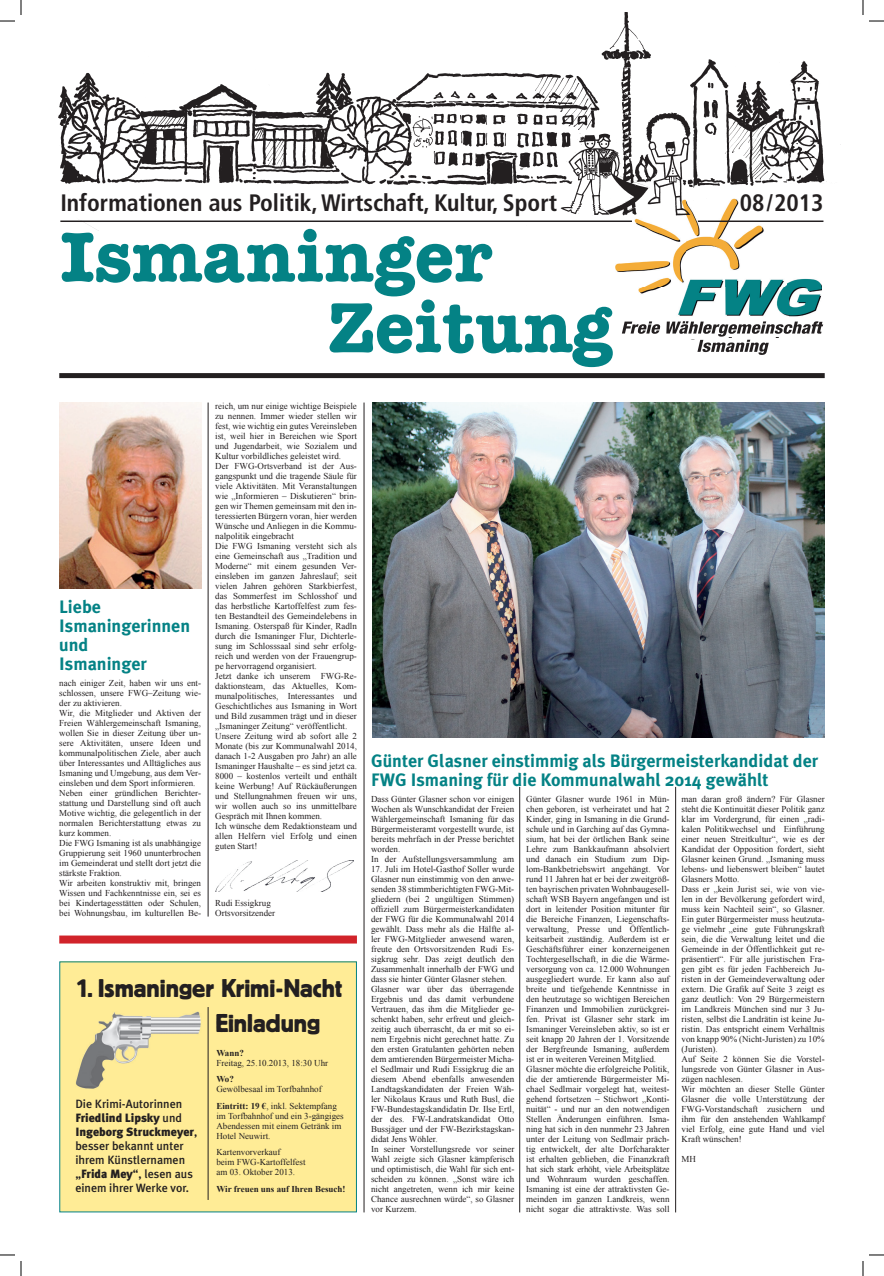
<style>
.page{position:relative;width:884px;height:1276px;background:#fff}
.page>*{position:absolute;margin:0;border:0;box-sizing:border-box;transform-origin:0 0}
.t1{font:700 72.8px/70.6px "American Typewriter";color:#048285}
.t2{font:25.5px/34.6px "Block Berthold BQ";color:#231f20}
.t3{font:700 condensed 23.8px "Frutiger LTCE";color:#231f20}
.t4{font:700 18px/19px "Meta Plus";color:#048285}
.t5{font:500 12px/14px "Meta Plus";color:#231f20}
.t6{font:9px/10px "Times New Roman";color:#231f20}
.t7{font:700 9px "Times New Roman";color:#231f20}
.s1{font-weight:900}
.s2{font-weight:700}
</style>
<div class="page">
<img style="left:615px;top:230px;width:207px;height:87px">
<svg style="left:622px;top:321px;width:201px;height:34px"></svg>
<div style="left:59px;top:373px;width:766px;height:5px;background:#231f20"></div>
<img style="left:59px;top:402px;width:142px;height:186px">
<img style="left:215px;top:860px;width:139px;height:31px">
<img style="left:372px;top:402px;width:453px;height:335px">
<hr style="left:208px;top:402px;width:1px;height:514px;background:#231f20">
<hr style="left:364px;top:402px;width:1px;height:810px;background:#231f20">
<hr style="left:519px;top:786px;width:1px;height:426px;background:#231f20">
<hr style="left:675px;top:786px;width:1px;height:426px;background:#231f20">
<div style="left:60px;top:961px;width:296px;height:250px;background:#ffec96"></div>
<img style="left:76px;top:1011px;width:123px;height:78px">
<img style="left:76px;top:1013px;width:125px;height:20px">
<hr style="left:208px;top:1006px;width:1px;height:193px;background:#231f20">
<img style="left:58px;top:12px;width:783px;height:218px">
<div style="left:59px;top:935px;width:298px;height:8px;background:#d1232a"></div>
<svg style="left:0;top:0;width:22px;height:22px"></svg>
<svg style="left:0;top:1254px;width:22px;height:21px"></svg>
<svg style="left:862px;top:0;width:22px;height:22px"></svg>
<svg style="left:862px;top:1254px;width:22px;height:21px"></svg>
<h3 class="t3" style="left:60px;top:188px;width:498px">Informationen aus Politik, Wirtschaft, Kultur, Sport</h3>
<h3 class="t3" style="left:740px;top:188px;width:85px">08/2013</h3>
<h1 class="t1" style="left:329px;top:218px;width:285px;text-indent:-268px">Ismaninger<br>Zeitung</h1>
<h3 class="t4" style="left:59px;top:597px;width:132px">Liebe<br>Ismaningerinnen und<br>Ismaninger</h3>
<p class="t6" style="left:59px;top:677px;width:143px">nach einiger Zeit, haben wir uns ent&shy;schlossen, unsere FWG–Zeitung wie&shy;der zu aktivieren.<br>Wir, die Mitglieder und Aktiven der Freien Wählergemeinschaft Ismaning, wollen Sie in dieser Zeitung über un&shy;sere Aktivitäten, unsere Ideen und kommunalpolitischen Ziele, aber auch über Interessantes und Alltägliches aus Ismaning und Umgebung, aus dem Ver&shy;einsleben und dem Sport informieren.<br>Neben einer gründlichen Berichter&shy;stattung und Darstellung sind oft auch Motive wichtig, die gelegentlich in der normalen Berichterstattung etwas zu kurz kommen.<br>Die FWG Ismaning ist als unabhängige Gruppierung seit 1960 ununterbrochen im Gemeinderat und stellt dort jetzt die stärkste Fraktion.<br>Wir arbeiten konstruktiv mit, bringen Wissen und Fachkenntnisse ein, sei es bei Kindertagesstätten oder Schulen, bei Wohnungsbau, im kulturellen Be-</p>
<p class="t6" style="left:215px;top:400px;width:143px">reich, um nur einige wichtige Beispiele zu nennen. Immer wieder stellen wir fest, wie wichtig ein gutes Vereinsleben ist, weil hier in Bereichen wie Sport und Jugendarbeit, wie Sozialem und Kultur vorbildliches geleistet wird.<br>Der FWG-Ortsverband ist der Aus&shy;gangspunkt und die tragende Säule für viele Aktivitäten. Mit Veranstaltungen wie „Informieren – Diskutieren“ brin&shy;gen wir Themen gemeinsam mit den in&shy;teressierten Bürgern voran, hier werden Wünsche und Anliegen in die Kommu&shy;nalpolitik eingebracht<br>Die FWG Ismaning versteht sich als eine Gemeinschaft aus „Tradition und Moderne“ mit einem gesunden Ver&shy;einsleben im ganzen Jahreslauf; seit vielen Jahren gehören Starkbierfest, das Sommerfest im Schlosshof und das herbstliche Kartoffelfest zum fes&shy;ten Bestandteil des Gemeindelebens in Ismaning. Osterspaß für Kinder, Radln durch die Ismaninger Flur, Dichterle&shy;sung im Schlosssaal sind sehr erfolg&shy;reich und werden von der Frauengrup&shy;pe hervorragend organisiert.<br>Jetzt danke ich unserem FWG-Re&shy;daktionsteam, das Aktuelles, Kom&shy;munalpolitisches, Interessantes und Geschichtliches aus Ismaning in Wort und Bild zusammen trägt und in dieser „Ismaninger Zeitung“ veröffentlicht.<br>Unsere Zeitung wird ab sofort alle 2<br>Monate (bis zur Kommunalwahl 2014, danach 1-2 Ausgaben pro Jahr) an alle Ismaninger Haushalte – es sind jetzt ca.<br>8000 – kostenlos verteilt und enthält keine Werbung! Auf Rückäußerungen und Stellungnahmen freuen wir uns, wir wollen auch so ins unmittelbare Gespräch mit Ihnen kommen.<br>Ich wünsche dem Redaktionsteam und allen Helfern viel Erfolg und einen guten Start!</p>
<p class="t6" style="left:215px;top:897px;width:61px">Rudi Essigkrug<br>Ortsvorsitzender</p>
<h2 class="t2" style="left:215px;top:971px;width:128px;text-indent:-140px">1. Ismaninger Krimi-Nacht<br>Einladung</h2>
<h3 class="t5" style="left:75px;top:1096px;width:123px">Die Krimi-Autorinnen<br><span class="s1">Friedlind Lipsky</span> und<br><span class="s1">Ingeborg Struckmeyer</span>, besser bekannt unter ihrem Künstlernamen „<span class="s1">Frida Mey</span>“, lesen aus einem ihrer Werke vor.</h3>
<p class="t7" style="left:216px;top:1046px;width:29px">Wann?</p>
<p class="t6" style="left:216px;top:1057px;width:113px">Freitag, 25.10.2013, 18:30 Uhr</p>
<p class="t7" style="left:216px;top:1072px;width:19px">Wo?</p>
<p class="t6" style="left:216px;top:1080px;width:122px;line-height:16.4px">Gewölbesaal im Torfbahnhof<br><span class="s2">Eintritt: 19 €</span>, inkl. Sektempfang</p>
<p class="t6" style="left:216px;top:1110px;width:129px">im Torfbahnhof und ein 3-gängiges<br>Abendessen mit einem Getränk im<br>Hotel Neuwirt.</p>
<p class="t6" style="left:216px;top:1146px;width:91px">Kartenvorverkauf<br>beim FWG-Kartoffelfest am 03. Oktober 2013.</p>
<p class="t7" style="left:216px;top:1182px;width:131px">Wir freuen uns auf Ihren Besuch!</p>
<h3 class="t4" style="left:371px;top:751px;width:449px">Günter Glasner einstimmig als Bürgermeisterkandidat der<br>FWG Ismaning für die Kommunalwahl 2014 gewählt</h3>
<p class="t6" style="left:371px;top:793px;width:145px">Dass Günter Glasner schon vor einigen Wochen als Wunschkandidat der Freien Wählergemeinschaft Ismaning für das Bürgermeisteramt vorgestellt wurde, ist bereits mehrfach in der Presse berichtet worden.<br>In der Aufstellungsversammlung am</p>
<p class="t6" style="left:371px;top:863px;width:145px">17. Juli im Hotel-Gasthof Soller wurde Glasner nun einstimmig von den anwe&shy;senden 38 stimmberichtigten FWG-Mit&shy;gliedern (bei 2 ungültigen Stimmen) offiziell zum Bürgermeisterkandidaten der FWG für die Kommunalwahl 2014 gewählt. Dass mehr als die Hälfte al&shy;ler FWG-Mitglieder anwesend waren, freute den Ortsvorsitzenden Rudi Es&shy;sigkrug sehr. Das zeigt deutlich den Zusammenhalt innerhalb der FWG und dass sie hinter Günter Glasner stehen.<br>Glasner war über das überragende Ergebnis und das damit verbundene Vertrauen, das ihm die Mitglieder ge&shy;schenkt haben, sehr erfreut und gleich&shy;zeitig auch überrascht, da er mit so ei&shy;nem Ergebnis nicht gerechnet hatte. Zu den ersten Gratulanten gehörten neben dem amtierenden Bürgermeister Micha&shy;el Sedlmair und Rudi Essigkrug die an diesem Abend ebenfalls anwesenden Landtagskandidaten der Freien Wäh&shy;ler Nikolaus Kraus und Ruth Busl, die FW-Bundestagskandidatin Dr. Ilse Ertl, der des. FW-Landratskandidat Otto Bussjäger und der FW-Bezirkstagskan&shy;didat Jens Wöhler.<br>In seiner Vorstellungsrede vor seiner Wahl zeigte sich Glasner kämpferisch und optimistisch, die Wahl für sich ent&shy;scheiden zu können. „Sonst wäre ich nicht angetreten, wenn ich mir keine Chance ausrechnen würde“, so Glasner vor Kurzem.</p>
<p class="t6" style="left:526px;top:793px;width:145px">Günter Glasner wurde 1961 in Mün&shy;chen geboren, ist verheiratet und hat 2<br>Kinder, ging in Ismaning in die Grund&shy;schule und in Garching auf das Gymna&shy;sium, hat bei der örtlichen Bank seine Lehre zum Bankkaufmann absolviert und danach ein Studium zum Dip&shy;lom-Bankbetriebswirt angehängt. Vor rund 11 Jahren hat er bei der zweitgröß&shy;ten bayrischen privaten Wohnbaugesell&shy;schaft WSB Bayern angefangen und ist dort in leitender Position mitunter für die Bereiche Finanzen, Liegenschafts&shy;verwaltung, Presse und Öffentlich&shy;keitsarbeit zuständig. Außerdem ist er Geschäftsführer einer konzerneigenen Tochtergesellschaft, in die die Wärme&shy;versorgung von ca. 12.000 Wohnungen ausgegliedert wurde. Er kann also auf breite und tiefgehende Kenntnisse in den heutzutage so wichtigen Bereichen Finanzen und Immobilien zurückgrei&shy;fen. Privat ist Glasner sehr stark im Ismaninger Vereinsleben aktiv, so ist er seit knapp 20 Jahren der 1. Vorsitzende der Bergfreunde Ismaning, außerdem ist er in weiteren Vereinen Mitglied.<br>Glasner möchte die erfolgreiche Politik, die der amtierende Bürgermeister Mi&shy;chael Sedlmair vorgelegt hat, weitest&shy;gehend fortsetzen – Stichwort „Konti&shy;nuität“ - und nur an den notwendigen Stellen Änderungen einführen. Isma&shy;ning hat sich in den nunmehr 23 Jahren unter der Leitung von Sedlmair präch&shy;tig entwickelt, der alte Dorfcharakter ist erhalten geblieben, die Finanzkraft hat sich stark erhöht, viele Arbeitsplätze und Wohnraum wurden geschaffen.<br>Ismaning ist eine der attraktivsten Ge&shy;meinden im ganzen Landkreis, wenn nicht sogar die attraktivste. Was soll</p>
<p class="t6" style="left:681px;top:793px;width:145px">man daran groß ändern? Für Glasner steht die Kontinuität dieser Politik ganz klar im Vordergrund, für einen „radi&shy;kalen Politikwechsel und Einführung einer neuen Streitkultur“, wie es der Kandidat der Opposition fordert, sieht Glasner keinen Grund. „Ismaning muss lebens- und liebenswert bleiben“ lautet Glasners Motto.<br>Dass er „kein Jurist sei, wie von vie&shy;len in der Bevölkerung gefordert wird, muss kein Nachteil sein“, so Glasner.<br>Ein guter Bürgermeister muss heutzuta&shy;ge vielmehr „eine gute Führungskraft sein, die die Verwaltung leitet und die Gemeinde in der Öffentlichkeit gut re&shy;präsentiert“. Für alle juristischen Fra&shy;gen gibt es für jeden Fachbereich Ju&shy;risten in der Gemeindeverwaltung oder extern. Die Grafik auf Seite 3 zeigt es ganz deutlich: Von 29 Bürgermeistern im Landkreis München sind nur 3 Ju&shy;risten, selbst die Landrätin ist keine Ju&shy;ristin. Das entspricht einem Verhältnis von knapp 90% (Nicht-Juristen) zu 10% (Juristen).<br>Auf Seite 2 können Sie die Vorstel&shy;lungsrede von Günter Glasner in Aus&shy;zügen nachlesen.<br>Wir möchten an dieser Stelle Günter Glasner die volle Unterstützung der FWG-Vorstandschaft zusichern und ihm für den anstehenden Wahlkampf viel Erfolg, eine gute Hand und viel Kraft wünschen!</p>
<p class="t6" style="left:681px;top:1153px;width:16px">MH</p>
</div>
